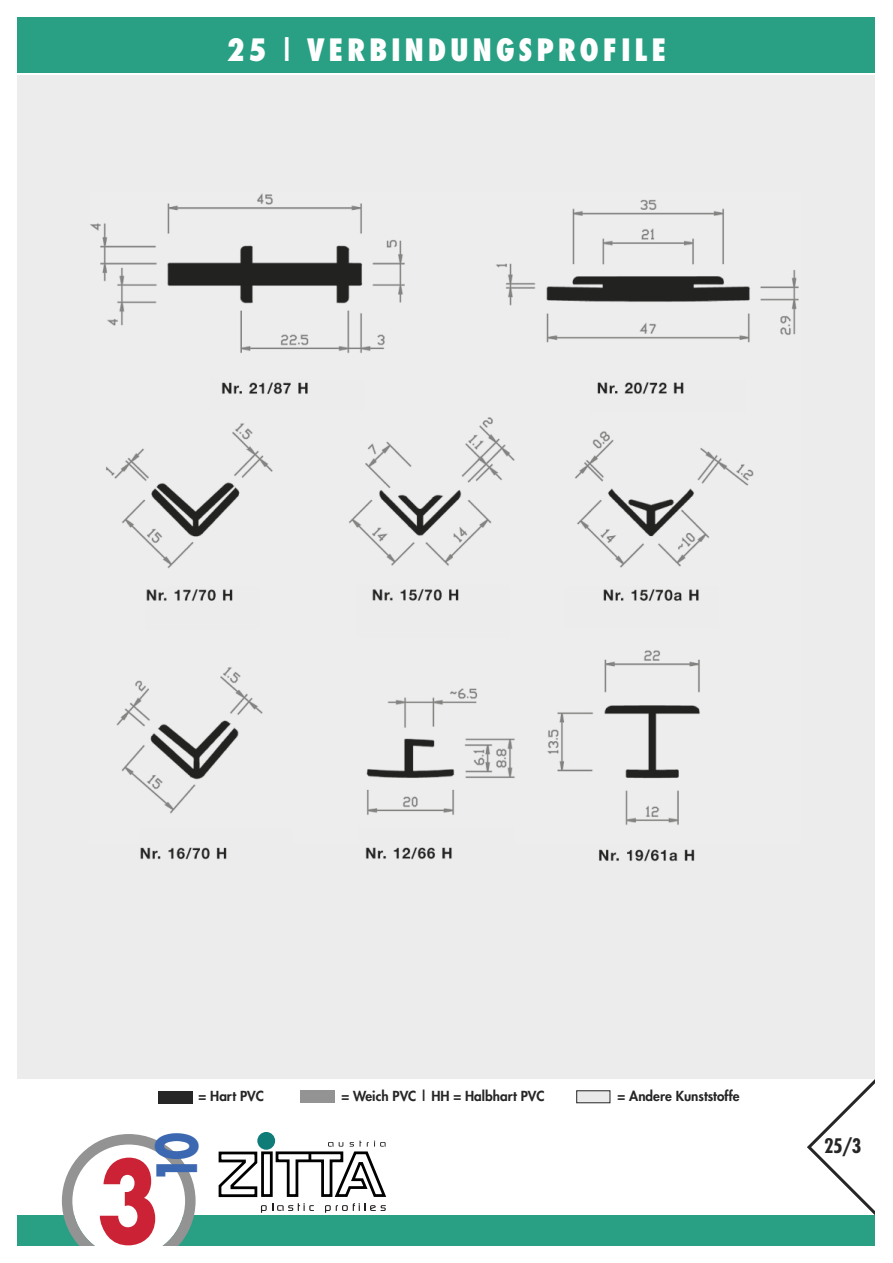
<style>
.page{position:relative;width:893px;height:1263px;background:#fff}
.page>*{position:absolute;margin:0;border:0;box-sizing:border-box;transform-origin:0 0}
.t1{font:700 107.85px "Futura";color:#cc2235;scale:.85 1}
.t2{font:700 53.85px "Futura";color:#3b68b0;scale:.75 1}
.t3{font:800 condensed 30px "Futura";letter-spacing:.125em;color:#fff}
.t4{font:700 condensed 19.5px "Futura";color:#272627}
.t5{font:800 13.5px "Futura";color:#272627}
</style>
<div class="page">
<div style="left:17px;top:75px;width:858px;height:1004px;background:#ececec"></div>
<div style="left:257px;top:1132px;width:18px;height:18px;background:#107c78;border-radius:50%"></div>
<svg style="left:219px;top:1140px;width:167px;height:73px"></svg>
<div style="left:158px;top:1091px;width:34px;height:13px;background:#272627"></div>
<div style="left:300px;top:1090px;width:34px;height:13px;background:#939393"></div>
<div style="left:577px;top:1091px;width:33px;height:12px;background:#e9e9e9"></div>
<div style="left:576px;top:1090px;width:34px;height:13px;border:1px solid #272627"></div>
<div style="left:17px;top:17px;width:859px;height:55px;background:#29a084"></div>
<div style="left:17px;top:1215px;width:858px;height:31px;background:#29a084"></div>
<svg style="left:62px;top:1134px;width:134px;height:112px"></svg>
<svg style="left:807px;top:1078px;width:68px;height:137px"></svg>
<div style="left:875px;top:0;width:18px;height:1263px;background:#fff"></div>
<h3 class="t3" style="left:227px;top:37px;width:441px">25 | VERBINDUNGSPROFILE</h3>
<p class="t5" style="left:199px;top:1090px;width:67px">= Hart PVC</p>
<p class="t5" style="left:341px;top:1090px;width:205px">= Weich PVC | HH = Halbhart PVC</p>
<p class="t5" style="left:618px;top:1090px;width:124px">= Andere Kunststoffe</p>
<h2 class="t2" style="left:152px;top:1183px;width:70px;rotate:-90deg">10</h2>
<h3 class="t4" style="left:824px;top:1137px;width:39px">25/3</h3>
<h1 class="t1" style="left:97px;top:1152px;width:75px">3</h1>
</div>
